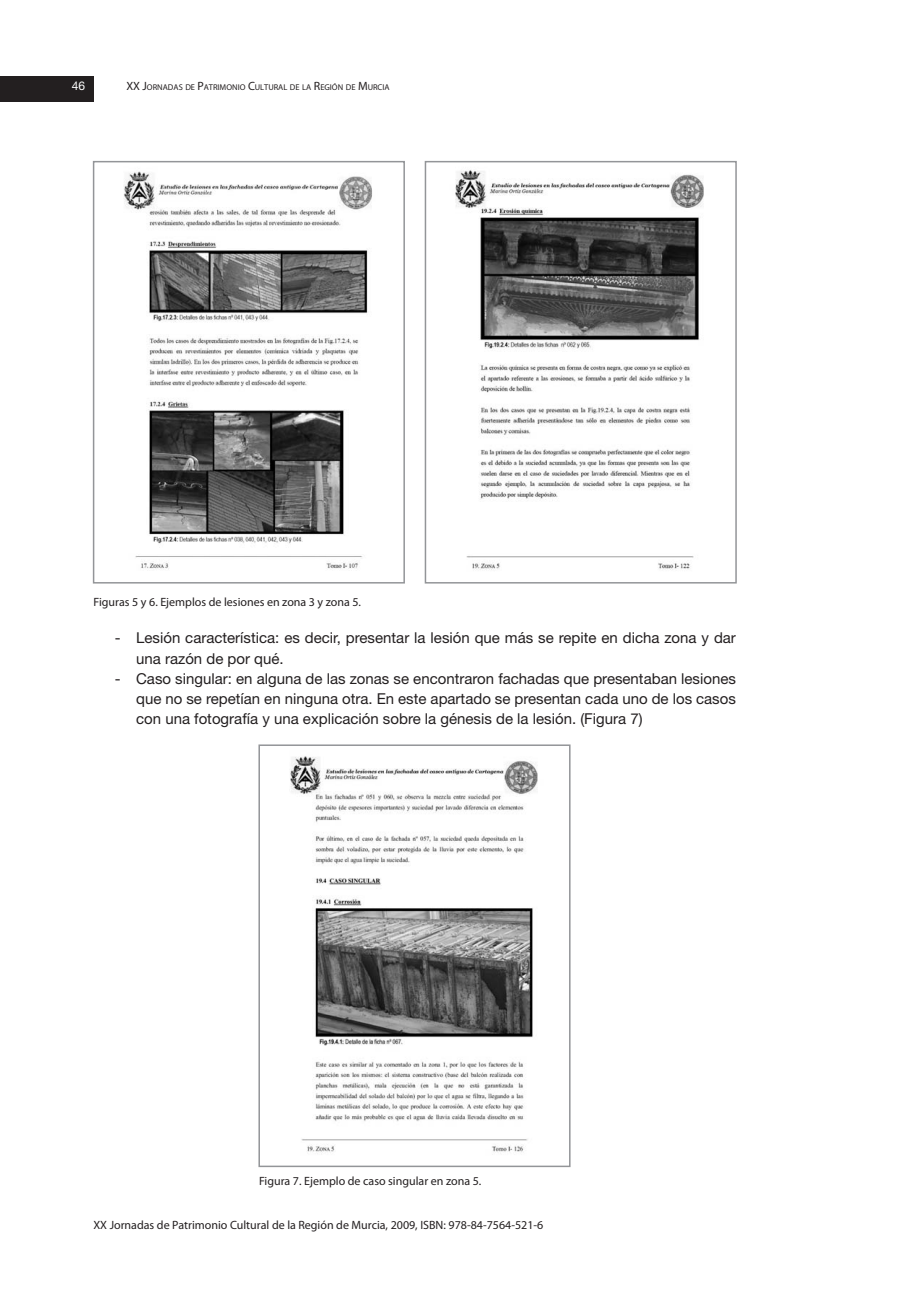
<style>
.page{position:relative;width:919px;height:1289px;background:#fff}
.page>*{position:absolute;margin:0;border:0;box-sizing:border-box;transform-origin:0 0}
.t1{font:15px/20.2px "Helvetica Neue";color:#231f20}
.t2{font:12px "Myriad Pro";color:#231f20}
.t3{font:12px "Helvetica Neue";color:#fff}
.t4{font:8.4px "Myriad Pro";color:#231f20}
.s1{font-size:12px}
</style>
<div class="page">
<div style="left:0;top:77px;width:94px;height:25px;background:#231f20"></div>
<img style="left:124px;top:171px;width:248px;height:398px">
<div style="left:93px;top:161px;width:312px;height:422px;border:2px solid #939598"></div>
<img style="left:290px;top:756px;width:248px;height:396px">
<div style="left:258px;top:744px;width:312px;height:423px;border:2px solid #939598"></div>
<img style="left:455px;top:170px;width:249px;height:400px">
<div style="left:424px;top:161px;width:312px;height:422px;border:2px solid #939598"></div>
<p class="t3" style="left:72px;top:82px;width:15px">46</p>
<p class="t4" style="left:126px;top:82px;width:265px"><span class="s1">XX J</span>ORNADAS DE <span class="s1">P</span>ATRIMONIO <span class="s1">C</span>ULTURAL DE LA <span class="s1">R</span>EGIÓN DE <span class="s1">M</span>URCIA</p>
<p class="t2" style="left:94px;top:597px;width:269px">Figuras 5 y 6. Ejemplos de lesiones en zona 3 y zona 5.</p>
<p class="t1" style="left:136px;top:629px;width:601px;text-indent:-21px">- Lesión característica: es decir, presentar la lesión que más se repite en dicha zona y dar una razón de por qué.</p>
<p class="t1" style="left:136px;top:670px;width:601px;text-align:justify;text-indent:-21px">- Caso singular: en alguna de las zonas se encontraron fachadas que presentaban lesiones que no se repetían en ninguna otra. En este apartado se presentan cada uno de los casos con una fotografía y una explicación sobre la génesis de la lesión. (Figura 7)</p>
<p class="t2" style="left:259px;top:1176px;width:224px">Figura 7. Ejemplo de caso singular en zona 5.</p>
<p class="t2" style="left:94px;top:1219px;width:451px">XX Jornadas de Patrimonio Cultural de la Región de Murcia, 2009, ISBN: 978-84-7564-521-6</p>
</div>
